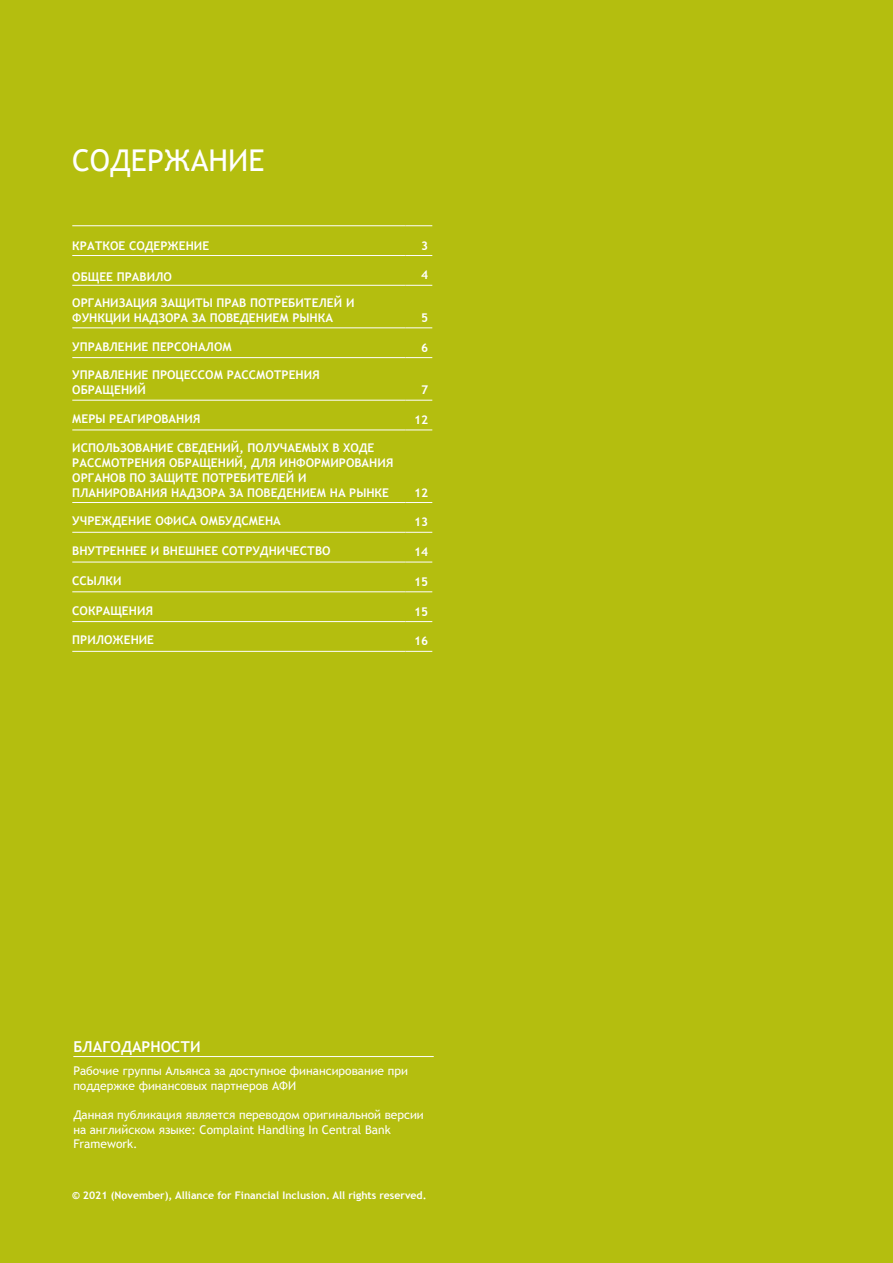
<style>
.page{position:relative;width:893px;height:1263px;background:#b4be0f}
.page>*{position:absolute;margin:0;border:0;box-sizing:border-box;transform-origin:0 0}
.t1{font:30px "Trebuchet MS";color:#fff}
.t2{font:700 15px "Trebuchet MS";color:#fff}
.t3{font:700 12px/15px "Trebuchet MS";color:#fff}
.t4{font:12px/14.7px "Trebuchet MS";color:#fff}
.t5{font:700 10.5px "Trebuchet MS";color:#fff}
</style>
<div class="page">
<hr style="left:72px;top:285px;width:333px;height:1px;background:#fff">
<svg style="left:405px;top:285px;width:27px;height:1px"></svg>
<hr style="left:72px;top:327px;width:333px;height:1px;background:#fff">
<svg style="left:405px;top:327px;width:27px;height:1px"></svg>
<hr style="left:72px;top:357px;width:333px;height:1px;background:#fff">
<svg style="left:405px;top:357px;width:27px;height:1px"></svg>
<hr style="left:72px;top:400px;width:333px;height:1px;background:#fff">
<svg style="left:405px;top:400px;width:27px;height:1px"></svg>
<hr style="left:72px;top:430px;width:333px;height:1px;background:#fff">
<svg style="left:405px;top:430px;width:27px;height:1px"></svg>
<hr style="left:72px;top:502px;width:333px;height:1px;background:#fff">
<svg style="left:405px;top:502px;width:27px;height:1px"></svg>
<hr style="left:72px;top:532px;width:333px;height:1px;background:#fff">
<svg style="left:405px;top:532px;width:27px;height:1px"></svg>
<hr style="left:72px;top:562px;width:333px;height:1px;background:#fff">
<svg style="left:405px;top:562px;width:27px;height:1px"></svg>
<hr style="left:72px;top:591px;width:333px;height:1px;background:#fff">
<svg style="left:405px;top:591px;width:27px;height:1px"></svg>
<hr style="left:72px;top:621px;width:333px;height:1px;background:#fff">
<svg style="left:405px;top:621px;width:27px;height:1px"></svg>
<hr style="left:72px;top:651px;width:333px;height:1px;background:#fff">
<svg style="left:405px;top:651px;width:27px;height:1px"></svg>
<hr style="left:72px;top:255px;width:333px;height:1px;background:#fff">
<svg style="left:405px;top:255px;width:27px;height:1px"></svg>
<hr style="left:72px;top:225px;width:333px;height:1px;background:#fff">
<svg style="left:405px;top:225px;width:27px;height:1px"></svg>
<hr style="left:73px;top:1056px;width:361px;height:1px;background:#fff">
<h1 class="t1" style="left:72px;top:143px;width:194px">СОДЕРЖАНИЕ</h1>
<p class="t3" style="left:72px;top:238px;width:138px">КРАТКОЕ СОДЕРЖЕНИЕ</p>
<p class="t3" style="left:421px;top:238px;width:9px">3</p>
<p class="t3" style="left:72px;top:269px;width:101px">ОБЩЕЕ ПРАВИЛО</p>
<p class="t3" style="left:421px;top:268px;width:9px">4</p>
<p class="t3" style="left:72px;top:295px;width:284px">ОРГАНИЗАЦИЯ ЗАЩИТЫ ПРАВ ПОТРЕБИТЕЛЕЙ И<br>ФУНКЦИИ НАДЗОРА ЗА ПОВЕДЕНИЕМ РЫНКА</p>
<p class="t3" style="left:421px;top:310px;width:9px">5</p>
<p class="t3" style="left:72px;top:339px;width:161px">УПРАВЛЕНИЕ ПЕРСОНАЛОМ</p>
<p class="t3" style="left:421px;top:340px;width:9px">6</p>
<p class="t3" style="left:72px;top:367px;width:249px">УПРАВЛЕНИЕ ПРОЦЕССОМ РАССМОТРЕНИЯ<br>ОБРАЩЕНИЙ</p>
<p class="t3" style="left:421px;top:382px;width:9px">7</p>
<p class="t3" style="left:72px;top:411px;width:130px">МЕРЫ РЕАГИРОВАНИЯ</p>
<p class="t3" style="left:414px;top:412px;width:16px">12</p>
<p class="t3" style="left:72px;top:440px;width:323px">ИСПОЛЬЗОВАНИЕ СВЕДЕНИЙ, ПОЛУЧАЕМЫХ В ХОДЕ РАССМОТРЕНИЯ ОБРАЩЕНИЙ, ДЛЯ ИНФОРМИРОВАНИЯ ОРГАНОВ ПО ЗАЩИТЕ ПОТРЕБИТЕЛЕЙ И ПЛАНИРОВАНИЯ НАДЗОРА ЗА ПОВЕДЕНИЕМ НА РЫНКЕ</p>
<p class="t3" style="left:414px;top:485px;width:16px">12</p>
<p class="t3" style="left:72px;top:513px;width:210px">УЧРЕЖДЕНИЕ ОФИСА ОМБУДСМЕНА</p>
<p class="t3" style="left:414px;top:514px;width:16px">13</p>
<p class="t3" style="left:72px;top:543px;width:260px">ВНУТРЕННЕЕ И ВНЕШНЕЕ СОТРУДНИЧЕСТВО</p>
<p class="t3" style="left:414px;top:544px;width:16px">14</p>
<p class="t3" style="left:72px;top:573px;width:51px">ССЫЛКИ</p>
<p class="t3" style="left:414px;top:574px;width:16px">15</p>
<p class="t3" style="left:72px;top:603px;width:82px">СОКРАЩЕНИЯ</p>
<p class="t3" style="left:414px;top:604px;width:16px">15</p>
<p class="t3" style="left:72px;top:632px;width:83px">ПРИЛОЖЕНИЕ</p>
<p class="t3" style="left:414px;top:634px;width:16px">16</p>
<p class="t2" style="left:73px;top:1037px;width:129px">БЛАГОДАРНОСТИ</p>
<p class="t4" style="left:73px;top:1063px;width:336px">Рабочие группы Альянса за доступное финансирование при поддержке финансовых партнеров АФИ</p>
<p class="t4" style="left:73px;top:1107px;width:352px">Данная публикация является переводом оригинальной версии на английском языке: Complaint Handling In Central Bank<br>Framework.</p>
<p class="t5" style="left:72px;top:1189px;width:356px">© 2021 (November), Alliance for Financial Inclusion. All rights reserved.</p>
</div>
